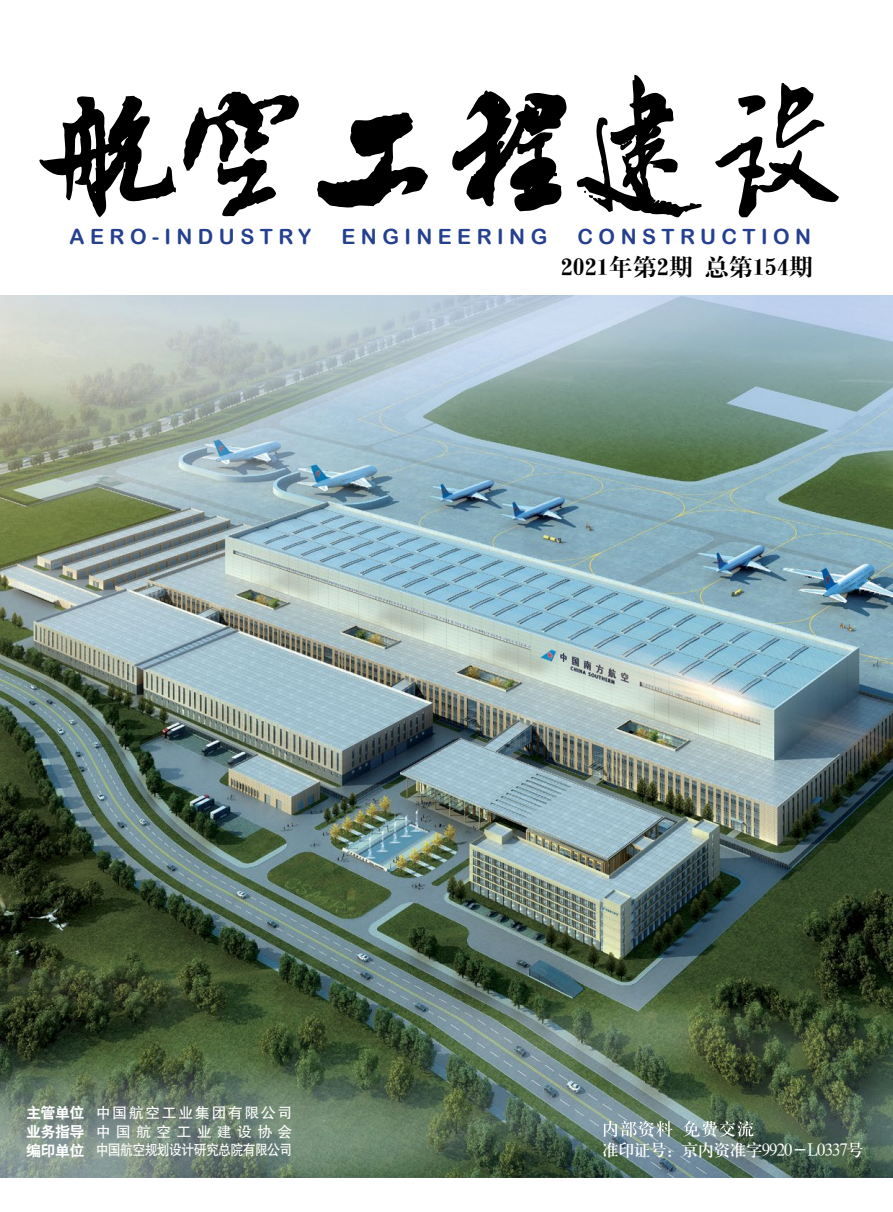
<style>
.page{position:relative;width:893px;height:1212px;background:#fff}
.page>*{position:absolute;margin:0;border:0;box-sizing:border-box;transform-origin:0 0}
.t1{font:24px "H Ya 4 gj";color:#000}
.t2{font:21px "Arial Rounded MT Bold";letter-spacing:.26em;color:#24408f}
.t3{font:17.25px "H Ya 3 gj";letter-spacing:-.07em;color:#fff}
.t4{font:15px "FZHTJW GB1 0";letter-spacing:-.05em;color:#fff;scale:.86 1}
.t5{font:15px "FZHTJW GB1 0";letter-spacing:.1em;color:#fff}
.t6{font:15px "H Yb 2 gj";letter-spacing:-.04em;color:#fff}
.t7{font:15px "FZHTJW GB1 0";letter-spacing:.345em;color:#fff}
</style>
<div class="page">
<img style="left:1px;top:295px;width:892px;height:882px">
<hr style="left:0;top:0;width:1px;height:1212px;background:#bcaf34">
<svg style="left:39px;top:95px;width:137px;height:122px"></svg>
<svg style="left:715px;top:83px;width:124px;height:134px"></svg>
<svg style="left:183px;top:91px;width:116px;height:126px"></svg>
<svg style="left:576px;top:75px;width:125px;height:143px"></svg>
<svg style="left:452px;top:90px;width:115px;height:121px"></svg>
<svg style="left:317px;top:112px;width:111px;height:96px"></svg>
<svg style="left:604px;top:1120px;width:150px;height:17px;background:#8fa19d"></svg>
<p class="t2" style="left:70px;top:224px;width:243px">AERO-INDUSTRY</p>
<p class="t2" style="left:342px;top:224px;width:207px">ENGINEERING</p>
<p class="t2" style="left:578px;top:224px;width:235px">CONSTRUCTION</p>
<p class="t1" style="left:561px;top:255px;width:254px">2021年第2期 总第154期</p>
<p class="t6" style="left:26px;top:1105px;width:60px">主管单位</p>
<p class="t6" style="left:26px;top:1124px;width:60px">业务指导</p>
<p class="t6" style="left:26px;top:1142px;width:60px">编印单位</p>
<p class="t3" style="left:602px;top:1141px;width:264px">准印证号：京内资准字9920－L0337号</p>
<p class="t5" style="left:96px;top:1104px;width:198px">中国航空工业集团有限公司</p>
<p class="t7" style="left:96px;top:1123px;width:198px">中国航空工业建设协会</p>
<p class="t4" style="left:96px;top:1142px;width:230px">中国航空规划设计研究总院有限公司</p>
</div>
